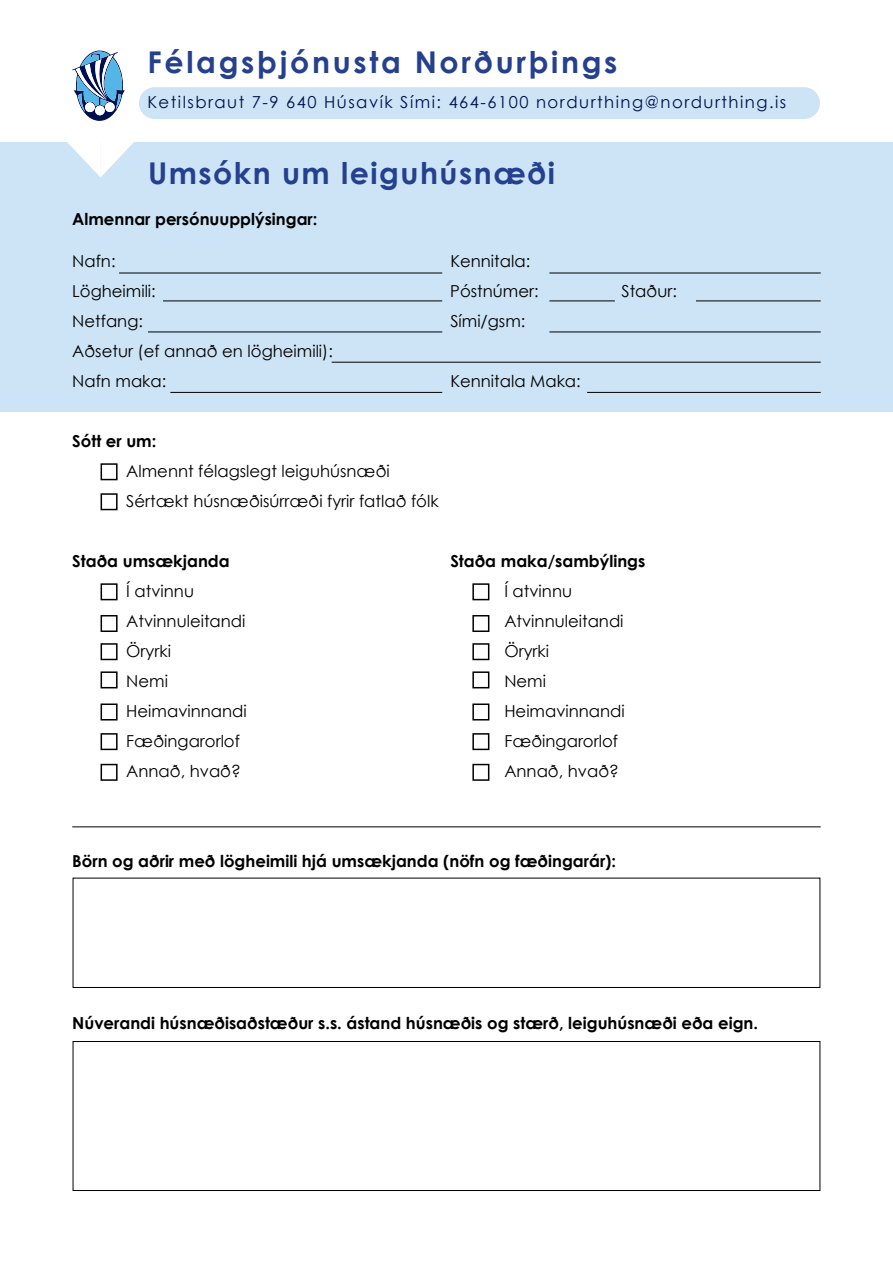
<style>
.page{position:relative;width:893px;height:1263px;background:#fff}
.page>*{position:absolute;margin:0;border:0;box-sizing:border-box;transform-origin:0 0}
.t1{font:700 30px "Century Gothic";letter-spacing:.09em;color:#25408f}
.t2{font:700 30px "Century Gothic";letter-spacing:.05em;color:#25408f}
.t3{font:16.5px/30px "Century Gothic";color:#000}
.t4{font:700 16.5px "Century Gothic";color:#000}
.t5{font:16.5px "Century Gothic";letter-spacing:.09em;color:#000f4d}
</style>
<div class="page">
<div style="left:0;top:142px;width:893px;height:269px;background:#cce4f6"></div>
<svg style="left:67px;top:142px;width:67px;height:36px"></svg>
<hr style="left:119px;top:273px;width:323px;height:1px;background:#000">
<hr style="left:549px;top:273px;width:272px;height:1px;background:#000">
<hr style="left:163px;top:300px;width:279px;height:1px;background:#000">
<hr style="left:549px;top:300px;width:66px;height:1px;background:#000">
<hr style="left:696px;top:300px;width:125px;height:1px;background:#000">
<hr style="left:148px;top:332px;width:294px;height:1px;background:#000">
<hr style="left:332px;top:362px;width:489px;height:1px;background:#000">
<hr style="left:549px;top:332px;width:272px;height:1px;background:#000">
<hr style="left:170px;top:392px;width:272px;height:1px;background:#000">
<hr style="left:72px;top:826px;width:749px;height:1px;background:#000">
<hr style="left:587px;top:392px;width:234px;height:1px;background:#000">
<div style="left:101px;top:583px;width:17px;height:17px;border:2px solid #000"></div>
<div style="left:472px;top:583px;width:17px;height:17px;border:2px solid #000"></div>
<div style="left:101px;top:463px;width:17px;height:17px;border:2px solid #000"></div>
<div style="left:101px;top:643px;width:17px;height:17px;border:2px solid #000"></div>
<div style="left:472px;top:643px;width:17px;height:17px;border:2px solid #000"></div>
<div style="left:101px;top:703px;width:17px;height:17px;border:2px solid #000"></div>
<div style="left:472px;top:703px;width:17px;height:17px;border:2px solid #000"></div>
<div style="left:101px;top:615px;width:17px;height:17px;border:2px solid #000"></div>
<div style="left:472px;top:615px;width:17px;height:17px;border:2px solid #000"></div>
<div style="left:101px;top:493px;width:17px;height:17px;border:2px solid #000"></div>
<div style="left:101px;top:671px;width:17px;height:17px;border:2px solid #000"></div>
<div style="left:472px;top:671px;width:17px;height:17px;border:2px solid #000"></div>
<div style="left:101px;top:733px;width:17px;height:17px;border:2px solid #000"></div>
<div style="left:472px;top:733px;width:17px;height:17px;border:2px solid #000"></div>
<div style="left:101px;top:764px;width:17px;height:17px;border:2px solid #000"></div>
<div style="left:472px;top:764px;width:17px;height:17px;border:2px solid #000"></div>
<div style="left:73px;top:1041px;width:747px;height:150px;border:1px solid #000"></div>
<div style="left:73px;top:878px;width:747px;height:110px;border:1px solid #000"></div>
<svg style="left:72px;top:51px;width:53px;height:70px"></svg>
<div style="left:139px;top:87px;width:681px;height:32px;background:#cce4f6;border-radius:16px"></div>
<h1 class="t1" style="left:147px;top:39px;width:472px">Félagsþjónusta Norðurþings</h1>
<p class="t5" style="left:147px;top:91px;width:640px">Ketilsbraut 7-9 640 Húsavík Sími: 464-6100 nordurthing@nordurthing.is</p>
<h1 class="t2" style="left:148px;top:150px;width:409px">Umsókn um leiguhúsnæði</h1>
<p class="t4" style="left:72px;top:206px;width:247px">Almennar persónuupplýsingar:</p>
<p class="t3" style="left:72px;top:246px;width:45px">Nafn:</p>
<p class="t3" style="left:450px;top:246px;width:81px">Kennitala:</p>
<p class="t3" style="left:72px;top:276px;width:85px">Lögheimili:</p>
<p class="t3" style="left:450px;top:276px;width:90px">Póstnúmer:</p>
<p class="t3" style="left:621px;top:276px;width:57px">Staður:</p>
<p class="t3" style="left:72px;top:306px;width:72px">Netfang:</p>
<p class="t3" style="left:450px;top:306px;width:77px">Sími/gsm:</p>
<p class="t3" style="left:72px;top:336px;width:262px">Aðsetur (ef annað en lögheimili):<br>Nafn maka:</p>
<p class="t3" style="left:450px;top:366px;width:132px">Kennitala Maka:</p>
<p class="t4" style="left:72px;top:428px;width:86px">Sótt er um:</p>
<p class="t3" style="left:126px;top:456px;width:314px">Almennt félagslegt leiguhúsnæði<br>Sértækt húsnæðisúrræði fyrir fatlað fólk</p>
<p class="t4" style="left:72px;top:548px;width:159px">Staða umsækjanda</p>
<p class="t4" style="left:450px;top:548px;width:197px">Staða maka/sambýlings</p>
<p class="t3" style="left:126px;top:576px;width:69px">Í atvinnu</p>
<p class="t3" style="left:504px;top:576px;width:69px">Í atvinnu</p>
<p class="t3" style="left:126px;top:606px;width:121px">Atvinnuleitandi</p>
<p class="t3" style="left:504px;top:606px;width:121px">Atvinnuleitandi</p>
<p class="t3" style="left:126px;top:636px;width:46px">Öryrki</p>
<p class="t3" style="left:504px;top:636px;width:46px">Öryrki</p>
<p class="t3" style="left:126px;top:666px;width:43px">Nemi</p>
<p class="t3" style="left:504px;top:666px;width:43px">Nemi</p>
<p class="t3" style="left:126px;top:696px;width:122px">Heimavinnandi</p>
<p class="t3" style="left:504px;top:696px;width:122px">Heimavinnandi</p>
<p class="t3" style="left:126px;top:726px;width:115px">Fæðingarorlof</p>
<p class="t3" style="left:504px;top:726px;width:115px">Fæðingarorlof</p>
<p class="t3" style="left:126px;top:756px;width:116px">Annað, hvað?</p>
<p class="t3" style="left:504px;top:756px;width:116px">Annað, hvað?</p>
<p class="t4" style="left:72px;top:848px;width:545px">Börn og aðrir með lögheimili hjá umsækjanda (nöfn og fæðingarár):</p>
<p class="t4" style="left:72px;top:1010px;width:687px">Núverandi húsnæðisaðstæður s.s. ástand húsnæðis og stærð, leiguhúsnæði eða eign.</p>
</div>
